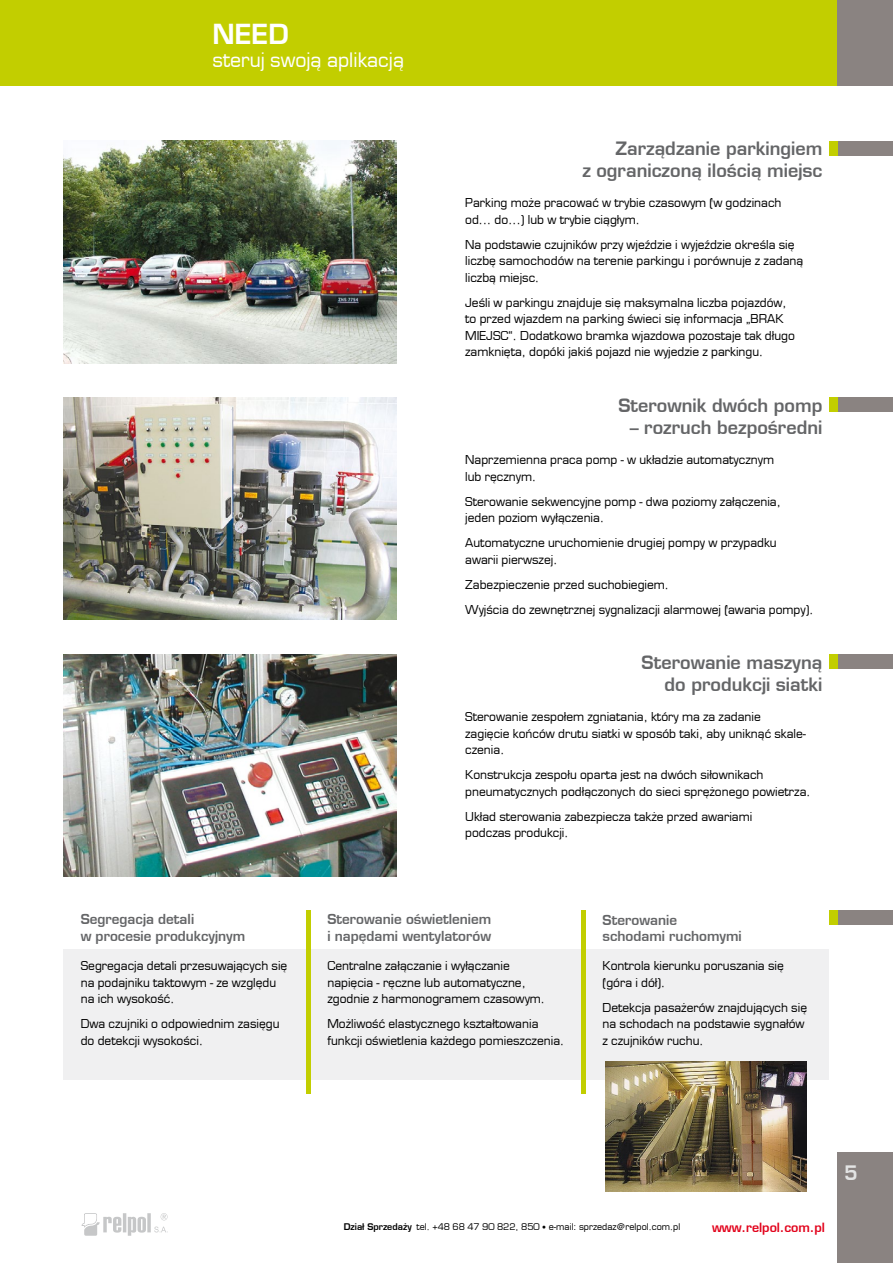
<style>
.page{position:relative;width:893px;height:1263px;background:#fff}
.page>*{position:absolute;margin:0;border:0;box-sizing:border-box;transform-origin:0 0}
.Tytul_gora_czarny{font:700 27px "Euromode";color:#fff}
.t1{font:19.5px "Euromode";color:#fff}
.t2{font:700 19.5px "Euromode";color:#e3e4e4}
.o_firmie{font:700 18px/21.6px "Euromode";color:#646567;text-align:right}
.opis{font:700 13.5px/16.5px "Euromode";color:#646567}
.Tytul_gora_czarny-2{font:700 12.45px "Euromode";color:#e2001a}
.opis_foto{font:12px/16.5px "Euromode";color:#000}
.opis-2{font:12px/16.5px "Euromode";color:#000}
.t3{font:9px "Euromode";color:#000}
.t4{font:700 9px "Euromode";color:#000}
.s1{font-size:7.5px}
</style>
<div class="page">
<div style="left:0;top:0;width:838px;height:85px;background:#c2ce00"></div>
<div style="left:838px;top:0;width:55px;height:85px;background:#8a8381"></div>
<div style="left:838px;top:1152px;width:55px;height:111px;background:#8a8381"></div>
<svg style="left:82px;top:1213px;width:86px;height:23px"></svg>
<div style="left:64px;top:949px;width:765px;height:130px;background:#f0f0f1"></div>
<div style="left:838px;top:141px;width:55px;height:15px;background:#8a8381"></div>
<div style="left:829px;top:141px;width:9px;height:15px;background:#c2ce00"></div>
<div style="left:838px;top:397px;width:55px;height:15px;background:#8a8381"></div>
<div style="left:829px;top:397px;width:9px;height:15px;background:#c2ce00"></div>
<div style="left:838px;top:654px;width:55px;height:15px;background:#8a8381"></div>
<div style="left:829px;top:654px;width:9px;height:15px;background:#c2ce00"></div>
<img style="left:64px;top:141px;width:332px;height:222px">
<img style="left:64px;top:397px;width:332px;height:223px">
<img style="left:64px;top:654px;width:332px;height:223px">
<div style="left:838px;top:910px;width:55px;height:14px;background:#8a8381"></div>
<div style="left:829px;top:910px;width:9px;height:14px;background:#c2ce00"></div>
<div style="left:581px;top:910px;width:5px;height:184px;background:#c2ce00"></div>
<hr style="left:306px;top:910px;width:4px;height:184px;background:#c2ce00">
<img style="left:605px;top:1061px;width:202px;height:130px">
<p class="Tytul_gora_czarny" style="left:213px;top:18px;width:78px">NEED</p>
<p class="t1" style="left:213px;top:48px;width:193px">steruj swoj¹ aplikacj¹</p>
<p class="o_firmie" style="left:582px;top:138px;width:242px">Zarz¹dzanie parkingiem<br>z ograniczon¹ iloœci¹ miejsc</p>
<p class="opis_foto" style="left:465px;top:195px;width:318px">Parking mo¿e pracowaæ w trybie czasowym (w godzinach od... do...) lub w trybie ci¹g³ym.</p>
<p class="opis_foto" style="left:465px;top:236px;width:340px">Na podstawie czujników przy wjeŸdzie i wyjeŸdzie okreœla siê liczbê samochodów na terenie parkingu i porównuje z zadan¹ liczb¹ miejsc.</p>
<p class="opis_foto" style="left:465px;top:294px;width:331px">Jeœli w parkingu znajduje siê maksymalna liczba pojazdów, to przed wjazdem na parking œwieci siê informacja „BRAK MIEJSC“. Dodatkowo bramka wjazdowa pozostaje tak d³ugo zamkniêta, dopóki jakiœ pojazd nie wyjedzie z parkingu.</p>
<p class="o_firmie" style="left:618px;top:395px;width:205px">Sterownik dwóch pomp</p>
<p class="o_firmie" style="left:630px;top:416px;width:194px">– rozruch bezpoœredni</p>
<p class="opis_foto" style="left:465px;top:452px;width:310px">Naprzemienna praca pomp - w uk³adzie automatycznym lub rêcznym.</p>
<p class="opis_foto" style="left:465px;top:493px;width:317px">Sterowanie sekwencyjne pomp - dwa poziomy za³¹czenia, jeden poziom wy³¹czenia.</p>
<p class="opis_foto" style="left:465px;top:535px;width:313px">Automatyczne uruchomienie drugiej pompy w przypadku awarii pierwszej.</p>
<p class="opis_foto" style="left:465px;top:576px;width:205px">Zabezpieczenie przed suchobiegiem.</p>
<p class="opis_foto" style="left:465px;top:601px;width:350px">Wyjœcia do zewnêtrznej sygnalizacji alarmowej (awaria pompy).</p>
<p class="o_firmie" style="left:642px;top:652px;width:182px">Sterowanie maszyn¹ do produkcji siatki</p>
<p class="opis_foto" style="left:465px;top:708px;width:342px">Sterowanie zespo³em zgniatania, który ma za zadanie zagiêcie koñców drutu siatki w sposób taki, aby unikn¹æ skale&shy;czenia.</p>
<p class="opis_foto" style="left:465px;top:766px;width:347px">Konstrukcja zespo³u oparta jest na dwóch si³ownikach pneumatycznych pod³¹czonych do sieci sprê¿onego powietrza.</p>
<p class="opis_foto" style="left:465px;top:808px;width:289px">Uk³ad sterowania zabezpiecza tak¿e przed awariami podczas produkcji.</p>
<p class="opis" style="left:81px;top:911px;width:166px">Segregacja detali<br>w procesie produkcyjnym</p>
<p class="opis-2" style="left:81px;top:957px;width:208px">Segregacja detali przesuwaj¹cych siê na podajniku taktowym - ze wzglêdu na ich wysokoœæ.</p>
<p class="opis-2" style="left:81px;top:1015px;width:200px">Dwa czujniki o odpowiednim zasiêgu do detekcji wysokoœci.</p>
<p class="opis" style="left:327px;top:911px;width:165px">Sterowanie oœwietleniem i napêdami wentylatorów</p>
<p class="opis-2" style="left:327px;top:957px;width:219px">Centralne za³¹czanie i wy³¹czanie napiêcia - rêczne lub automatyczne, zgodnie z harmonogramem czasowym.</p>
<p class="opis-2" style="left:327px;top:1015px;width:238px">Mo¿liwoœæ elastycznego kszta³towania funkcji oœwietlenia ka¿dego pomieszczenia.</p>
<p class="opis" style="left:603px;top:911px;width:141px">Sterowanie schodami ruchomymi</p>
<p class="opis-2" style="left:603px;top:958px;width:183px">Kontrola kierunku poruszania siê (góra i dó³).</p>
<p class="opis-2" style="left:603px;top:999px;width:206px">Detekcja pasa¿erów znajduj¹cych siê na schodach na podstawie sygna³ów z czujników ruchu.</p>
<p class="t4" style="left:344px;top:1221px;width:69px">Dzia³ Sprzeda¿y</p>
<p class="Tytul_gora_czarny-2" style="left:712px;top:1219px;width:114px">www.relpol.com.pl</p>
<p class="t3" style="left:417px;top:1221px;width:265px">tel. +48 68 47 90 822, 850 <span class="s1">•</span> e-mail: sprzedaz@relpol.com.pl</p>
<p class="t2" style="left:844px;top:1161px;width:15px">5</p>
</div>
